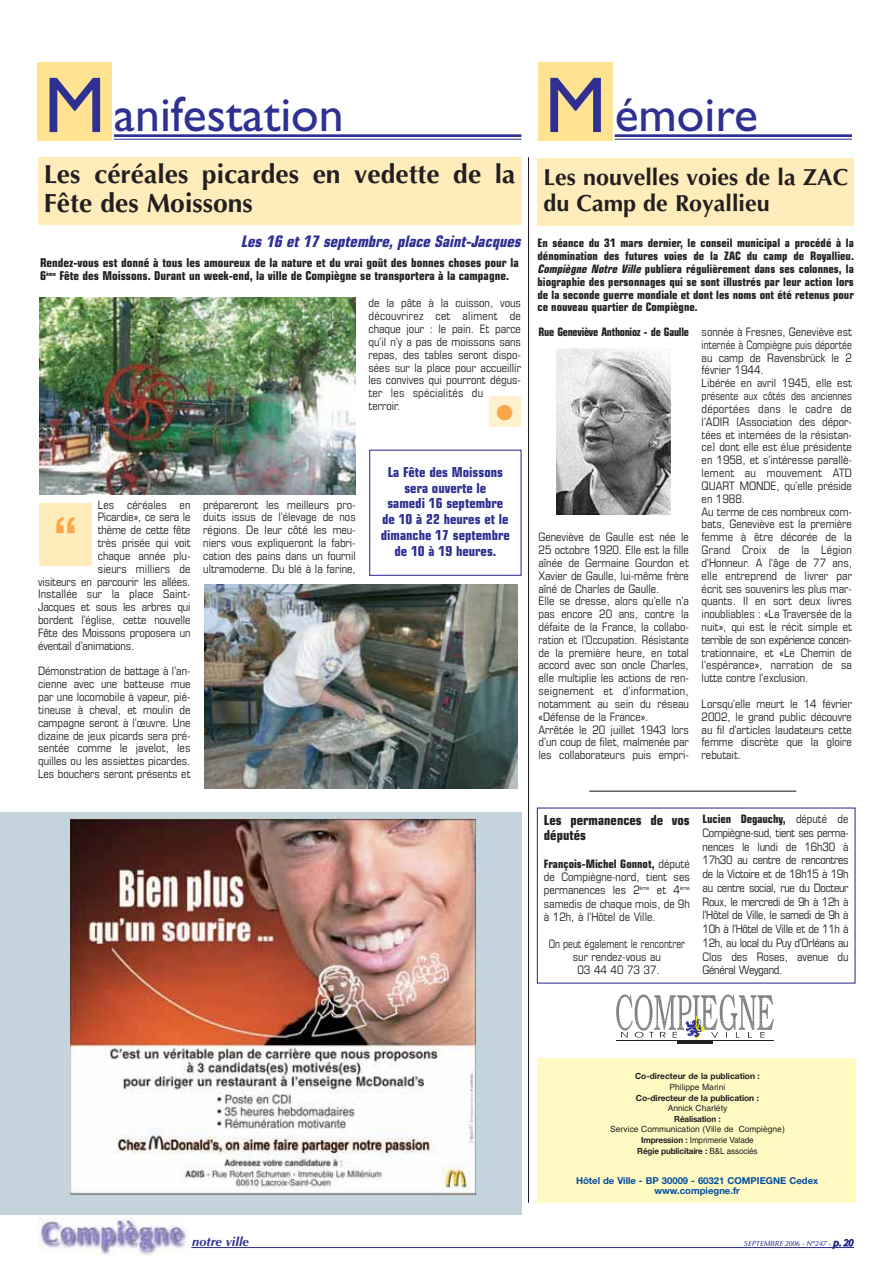
<style>
.page{position:relative;width:893px;height:1263px;background:#fff}
.page>*{position:absolute;margin:0;border:0;box-sizing:border-box;transform-origin:0 0}
.t1{font:700 50.85px "Helvetica Neue";color:#faa74a}
.t2{font:49.8px "Gill Sans";color:#2e3092}
.t3{font:condensed 42.45px "Eurostile";color:#faa74a}
.t4{font:700 26.55px/29.1px "Optima LT Std";color:#231f20}
.t5{font:700 23.25px/25.7px "Optima LT Std";color:#231f20}
.t6{font:700 condensed 13.8px/15.9px "Eurostile";color:#2e3092;text-align:center}
.t7{font:700 condensed 13.8px/15.6px "Eurostile";color:#231f20}
.t8{font:italic 700 12.75px "Optima LT Std";color:#2e3092}
.t9{font:700 condensed 12.15px/13.4px "Eurostile";color:#231f20}
.t10{font:condensed 11.7px/12.9px "Eurostile";color:#231f20;text-align:justify}
.t11{font:700 condensed 11.7px/12.9px "Eurostile";color:#231f20;text-align:justify}
.t12{font:condensed 11.7px/13.4px "Eurostile";color:#231f20;text-align:center;scale:.9 1}
.t13{font:700 condensed 11.7px "Eurostile";letter-spacing:-.025em;color:#231f20;scale:.95 1}
.t14{font:700 9.6px/9.6px "Helvetica Neue";color:#034ea2;text-align:center}
.t15{font:8.55px/10.6px "Helvetica";color:#231f20;text-align:center}
.t16{font:700 8.55px "Helvetica Neue";letter-spacing:-.01em;color:#231f20}
.t17{font:700 8.55px "Helvetica Neue";letter-spacing:-.01em;color:#231f20;scale:.96 1}
.t18{font:italic 500 7.35px "Optima LT Std";color:#2e3092}
.s1{font-size:79.5px}
.s2{font-style:italic;font-size:15.9px;color:#2e3092}
.s3{font-style:italic}
.s4{font-weight:700}
.s5{font-family:"Helvetica Neue";font-weight:700}
.s6{font-family:"Helvetica";font-weight:400}
.s7{font-size:9.6px}
</style>
<div class="page">
<hr style="left:528px;top:157px;width:1px;height:1046px;background:#231f20">
<div style="left:0;top:812px;width:521px;height:403px;background:#c3d4dd"></div>
<div style="left:38px;top:62px;width:74px;height:79px;background:#ffe292"></div>
<hr style="left:114px;top:134px;width:407px;height:3px;background:#2e3092">
<hr style="left:114px;top:139px;width:407px;height:1px;background:#2e3092">
<div style="left:538px;top:62px;width:75px;height:79px;background:#ffe292"></div>
<hr style="left:615px;top:134px;width:237px;height:3px;background:#2e3092">
<hr style="left:615px;top:139px;width:237px;height:1px;background:#2e3092">
<img style="left:39px;top:1217px;width:148px;height:38px">
<hr style="left:191px;top:1247px;width:663px;height:1px;background:#2e3092">
<svg style="left:616px;top:995px;width:158px;height:45px"></svg>
<hr style="left:616px;top:1040px;width:158px;height:1px;background:#231f20">
<hr style="left:677px;top:1040px;width:36px;height:3px;background:#231f20">
<img style="left:70px;top:819px;width:406px;height:375px">
<div style="left:38px;top:157px;width:483px;height:68px;background:#ffecbb"></div>
<div style="left:537px;top:158px;width:317px;height:68px;background:#ffecbb"></div>
<img style="left:40px;top:297px;width:315px;height:197px">
<div style="left:39px;top:504px;width:53px;height:62px;background:#ffecbb"></div>
<div style="left:489px;top:396px;width:32px;height:30px;background:#fff1d0"></div>
<div style="left:537px;top:1059px;width:318px;height:144px;background:#fffac2"></div>
<div style="left:369px;top:450px;width:153px;height:126px;border:1px solid #2e3092"></div>
<hr style="left:589px;top:791px;width:207px;height:1px;background:#231f20">
<img style="left:205px;top:584px;width:312px;height:204px">
<img style="left:557px;top:349px;width:114px;height:166px">
<h2 class="t2" style="left:44px;top:97px;width:301px"><span class="s1">M</span> anifestation</h2>
<h2 class="t2" style="left:544px;top:97px;width:215px"><span class="s1">M</span> émoire</h2>
<h3 class="t4" style="left:44px;top:162px;width:473px">Les céréales picardes en vedette de la<br>Fête des Moissons</h3>
<h3 class="t5" style="left:543px;top:166px;width:306px">Les nouvelles voies de la ZAC du Camp de Royallieu</h3>
<p class="t11" style="left:537px;top:238px;width:318px;text-indent:-297px"><span class="s2">Les 16 et 17 septembre, place Saint-Jacques</span> En séance du 31 mars dernier, le conseil municipal a procédé à la dénomination des futures voies de la ZAC du camp de Royallieu.<br><span class="s3">Compiègne Notre Ville</span> publiera régulièrement dans ses colonnes, la biographie des personnages qui se sont illustrés par leur action lors de la seconde guerre mondiale et dont les noms ont été retenus pour ce nouveau quartier de Compiègne.</p>
<p class="t9" style="left:40px;top:257px;width:480px">Rendez-vous est donné à tous les amoureux de la nature et du vrai goût des bonnes choses pour la<br>6<sup>ème</sup> Fête des Moissons. Durant un week-end, la ville de Compiègne se transportera à la campagne.</p>
<p class="t10" style="left:368px;top:298px;width:154px;text-align:left">de la pâte à la cuisson, vous découvrirez cet aliment de chaque jour : le pain. Et parce qu’il n’y a pas de moissons sans repas, des tables seront dispo&shy;sées sur la place pour accueillir les convives qui pourront dégus&shy;ter les spécialités du<br>terroir.</p>
<p class="t13" style="left:538px;top:328px;width:160px">Rue Geneviève Anthonioz - de Gaulle</p>
<p class="t10" style="left:702px;top:326px;width:152px;text-align:left">sonnée à Fresnes, Geneviève est internée à Compiègne puis déportée au camp de Ravensbrück le 2 février 1944.<br>Libérée en avril 1945, elle est présente aux côtés des anciennes déportées dans le cadre de l’ADIR (Association des dépor&shy;tées et internées de la résistan&shy;ce) dont elle est élue présidente en 1958, et s’intéresse parallè&shy;lement au mouvement ATD<br>QUART MONDE, qu’elle préside en 1988.<br>Au terme de ces nombreux com&shy;bats, Geneviève est la première femme à être décorée de la<br>Grand Croix de la Légion d'Honneur. A l'âge de 77 ans, elle entreprend de livrer par écrit ses souvenirs les plus mar&shy;quants. Il en sort deux livres inoubliables : «La Traversée de la nuit», qui est le récit simple et terrible de son expérience concen&shy;trationnaire, et «Le Chemin de l'espérance», narration de sa lutte contre l'exclusion.</p>
<p class="t10" style="left:702px;top:698px;width:152px">Lorsqu'elle meurt le 14 février 2002, le grand public découvre au fil d'articles laudateurs cette femme discrète que la gloire rebutait.</p>
<h3 class="t3" style="left:494px;top:397px;width:23px">•</h3>
<p class="t6" style="left:381px;top:465px;width:130px">La Fête des Moissons sera ouverte le<br>samedi 16 septembre de 10 à 22 heures et le dimanche 17 septembre de 10 à 19 heures.</p>
<p class="t10" style="left:98px;top:499px;width:94px">Les céréales en</p>
<p class="t10" style="left:98px;top:512px;width:94px">Picardie», ce sera le</p>
<p class="t10" style="left:98px;top:525px;width:94px">thème de cette fête</p>
<p class="t10" style="left:98px;top:538px;width:94px">très prisée qui voit</p>
<p class="t10" style="left:98px;top:550px;width:94px">chaque année plu-</p>
<p class="t10" style="left:98px;top:563px;width:94px">sieurs milliers de</p>
<p class="t10" style="left:38px;top:576px;width:154px">visiteurs en parcourir les allées.</p>
<p class="t10" style="left:38px;top:589px;width:154px">Installée sur la place Saint-</p>
<p class="t10" style="left:38px;top:602px;width:154px">Jacques et sous les arbres qui</p>
<p class="t10" style="left:38px;top:614px;width:154px">bordent l’église, cette nouvelle</p>
<p class="t10" style="left:38px;top:627px;width:154px">Fête des Moissons proposera un</p>
<p class="t10" style="left:38px;top:640px;width:98px">éventail d’animations.</p>
<p class="t10" style="left:38px;top:666px;width:154px">Démonstration de battage à l’an&shy;cienne avec une batteuse mue par une locomobile à vapeur, pié&shy;tineuse à cheval, et moulin de campagne seront à l’œuvre. Une dizaine de jeux picards sera pré&shy;sentée comme le javelot, les quilles ou les assiettes picardes.<br>Les bouchers seront présents et</p>
<p class="t10" style="left:203px;top:499px;width:154px">prépareront les meilleurs pro&shy;duits issus de l’élevage de nos régions. De leur côté les meu&shy;niers vous expliqueront la fabri&shy;cation des pains dans un fournil ultramoderne. Du blé à la farine,</p>
<h1 class="t1" style="left:54px;top:517px;width:25px">“</h1>
<p class="t10" style="left:538px;top:532px;width:152px;text-align:left">Geneviève de Gaulle est née le<br>25 octobre 1920. Elle est la fille aînée de Germaine Gourdon et<br>Xavier de Gaulle, lui-même frère aîné de Charles de Gaulle.<br>Elle se dresse, alors qu’elle n’a pas encore 20 ans, contre la défaite de la France, la collabo&shy;ration et l'Occupation. Résistante de la première heure, en total accord avec son oncle Charles, elle multiplie les actions de ren&shy;seignement et d'information, notamment au sein du réseau «Défense de la France».<br>Arrêtée le 20 juillet 1943 lors d'un coup de filet, malmenée par les collaborateurs puis empri-</p>
<p class="t7" style="left:544px;top:813px;width:147px">Les permanences de vos députés</p>
<p class="t10" style="left:544px;top:858px;width:147px;line-height:13.4px"><span class="s4">François-Michel Gonnot,</span> député de Compiègne-nord, tient ses permanences les 2<sup>ème</sup> et 4<sup>ème </sup>samedis de chaque mois, de 9h à 12h, à l’Hôtel de Ville.</p>
<p class="t12" style="left:549px;top:938px;width:153px">On peut également le rencontrer sur rendez-vous au<br>03 44 40 73 37.</p>
<p class="t10" style="left:702px;top:813px;width:147px;line-height:13.8px"><span class="s4">Lucien Degauchy,</span> député de Compiègne-sud, tient ses perma&shy;nences le lundi de 16h30 à 17h30 au centre de rencontres de la Victoire et de 18h15 à 19h au centre social, rue du Docteur Roux, le mercredi de 9h à 12h à l’Hôtel de Ville, le samedi de 9h à 10h à l’Hôtel de Ville et de 11h à 12h, au local du Puy d’Orléans au Clos des Roses, avenue du Général Weygand.</p>
<p class="t16" style="left:635px;top:1073px;width:126px">Co-directeur de la publication :</p>
<p class="t15" style="left:669px;top:1082px;width:57px">Philippe Marini</p>
<p class="t16" style="left:636px;top:1094px;width:125px">Co-directeur de la publication :</p>
<p class="t15" style="left:668px;top:1104px;width:61px">Annick Charléty</p>
<p class="t17" style="left:674px;top:1116px;width:50px">Réalisation :</p>
<p class="t15" style="left:610px;top:1125px;width:176px">Service Communication (Ville de Compiègne)<br><span class="s5">Impression :</span> Imprimerie Valade</p>
<p class="t17" style="left:637px;top:1147px;width:127px">Régie publicitaire : <span class="s6">B&amp;L associés</span></p>
<p class="t14" style="left:576px;top:1177px;width:244px">Hôtel de Ville - BP 30009 - 60321 COMPIEGNE Cedex www.compiegne.fr</p>
<p class="t8" style="left:192px;top:1234px;width:58px">notre ville</p>
<p class="t18" style="left:744px;top:1239px;width:111px">SEPTEMBRE 2006 - N°247 - <span class="s7">p. 20</span></p>
</div>
